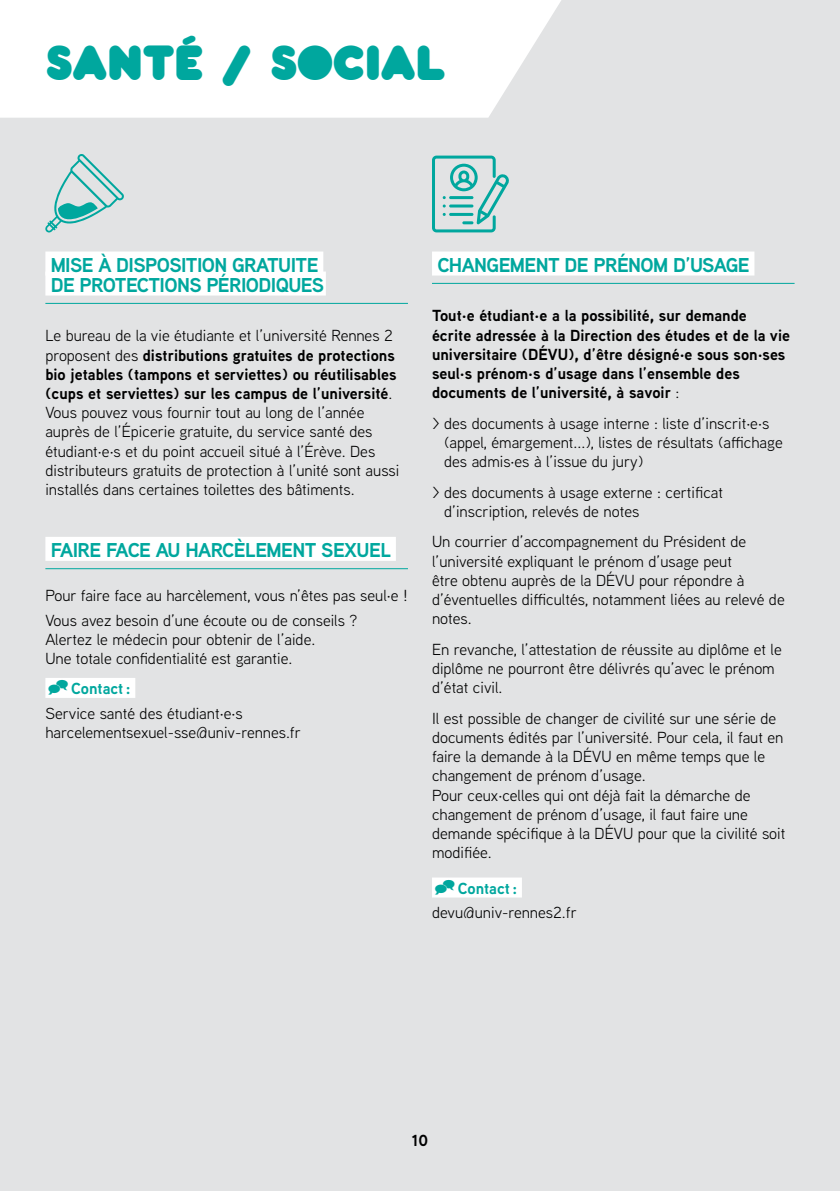
<style>
.page{position:relative;width:840px;height:1191px;background:#fff}
.page>*{position:absolute;margin:0;border:0;box-sizing:border-box;transform-origin:0 0}
.t1{font:48px "Pochoir Pleine";color:#00a79e}
.t2{font:700 20px/20px "Aaux Next";letter-spacing:-.03em;color:#00a79e}
.t3{font:16px/19.2px "Aaux Next";color:#000}
.t4{font:700 16px/19.2px "Aaux Next";color:#000}
.t5{font:700 16px "Aaux Next";color:#00a79e}
.s1{font-weight:700}
.s2{font-weight:400}
</style>
<div class="page">
<div style="left:0;top:0;width:839px;height:1191px;background:#e2e3e4"></div>
<div style="left:45px;top:251px;width:278px;height:24px;background:#fff"></div>
<hr style="left:45px;top:303px;width:363px;height:1px;background:#00a79e">
<div style="left:45px;top:271px;width:281px;height:24px;background:#fff"></div>
<hr style="left:45px;top:568px;width:363px;height:1px;background:#00a79e">
<div style="left:45px;top:537px;width:350px;height:24px;background:#fff"></div>
<div style="left:45px;top:678px;width:90px;height:20px;background:#fff"></div>
<hr style="left:432px;top:283px;width:362px;height:1px;background:#00a79e">
<div style="left:432px;top:251px;width:322px;height:24px;background:#fff"></div>
<div style="left:432px;top:877px;width:89px;height:20px;background:#fff"></div>
<svg style="left:0;top:0;width:561px;height:118px;background:#fdfdfd"></svg>
<svg style="left:432px;top:156px;width:77px;height:76px"></svg>
<svg style="left:45px;top:154px;width:79px;height:79px"></svg>
<h1 class="t1" style="left:45px;top:33px;width:401px">SANTÉ / SOCIAL</h1>
<p class="t2" style="left:51px;top:254px;width:272px">Mise à disposition gratuite de protections périodiques</p>
<p class="t3" style="left:45px;top:325px;width:355px">Le bureau de la vie étudiante et l’université Rennes 2 proposent des <span class="s1">distributions gratuites de protections bio jetables (tampons et serviettes) ou réutilisables (cups et serviettes) sur les campus de l’université</span>.<br>Vous pouvez vous fournir tout au long de l’année auprès de l’Épicerie gratuite, du service santé des étudiant·e·s et du point accueil situé à l’Érève. Des distributeurs gratuits de protection à l’unité sont aussi installés dans certaines toilettes des bâtiments.</p>
<p class="t2" style="left:51px;top:539px;width:336px">Faire face au harcèlement sexuel</p>
<p class="t3" style="left:45px;top:582px;width:363px;line-height:24.8px">Pour faire face au harcèlement, vous n’êtes pas seul·e !<br>Vous avez besoin d’une écoute ou de conseils ?</p>
<p class="t3" style="left:45px;top:629px;width:271px">Alertez le médecin pour obtenir de l’aide.<br>Une totale confidentialité est garantie.</p>
<p class="t5" style="left:71px;top:677px;width:61px">Contact :</p>
<p class="t3" style="left:45px;top:703px;width:257px">Service santé des étudiant·e·s harcelementsexuel-sse@univ-rennes.fr</p>
<p class="t2" style="left:437px;top:254px;width:314px">Changement de prénom d’usage</p>
<p class="t4" style="left:432px;top:306px;width:359px">Tout·e étudiant·e a la possibilité, sur demande écrite adressée à la Direction des études et de la vie universitaire (DÉVU</p>
<p class="t4" style="left:432px;top:344px;width:355px;text-indent:136px">), d’être désigné·e sous son·ses seul·s prénom·s d’usage dans l’ensemble des documents de l’université, à savoir <span class="s2">:</span></p>
<p class="t3" style="left:444px;top:413px;width:340px;text-indent:-12px">&gt; des documents à usage interne : liste d’inscrit·e·s (appel, émargement...), listes de résultats (affichage des admis·es à l’issue du jury)</p>
<p class="t3" style="left:444px;top:482px;width:280px;text-indent:-12px">&gt; des documents à usage externe : certificat d’inscription, relevés de notes</p>
<p class="t3" style="left:432px;top:531px;width:354px">Un courrier d’accompagnement du Président de l’université expliquant le prénom d’usage peut<br>être obtenu auprès de la DÉVU pour répondre à d’éventuelles difficultés, notamment liées au relevé de notes.</p>
<p class="t3" style="left:432px;top:639px;width:351px">En revanche, l’attestation de réussite au diplôme et le diplôme ne pourront être délivrés qu’avec le prénom d’état civil.</p>
<p class="t3" style="left:432px;top:708px;width:355px">Il est possible de changer de civilité sur une série de documents édités par l’université. Pour cela, il faut en faire la demande à la DÉVU en même temps que le changement de prénom d’usage.<br>Pour ceux·celles qui ont déjà fait la démarche de changement de prénom d’usage, il faut faire une demande spécifique à la DÉVU pour que la civilité soit modifiée.</p>
<p class="t5" style="left:457px;top:876px;width:61px">Contact :</p>
<p class="t3" style="left:432px;top:902px;width:146px">devu@univ-rennes2.fr</p>
<p class="t4" style="left:411px;top:1130px;width:18px">10</p>
</div>
